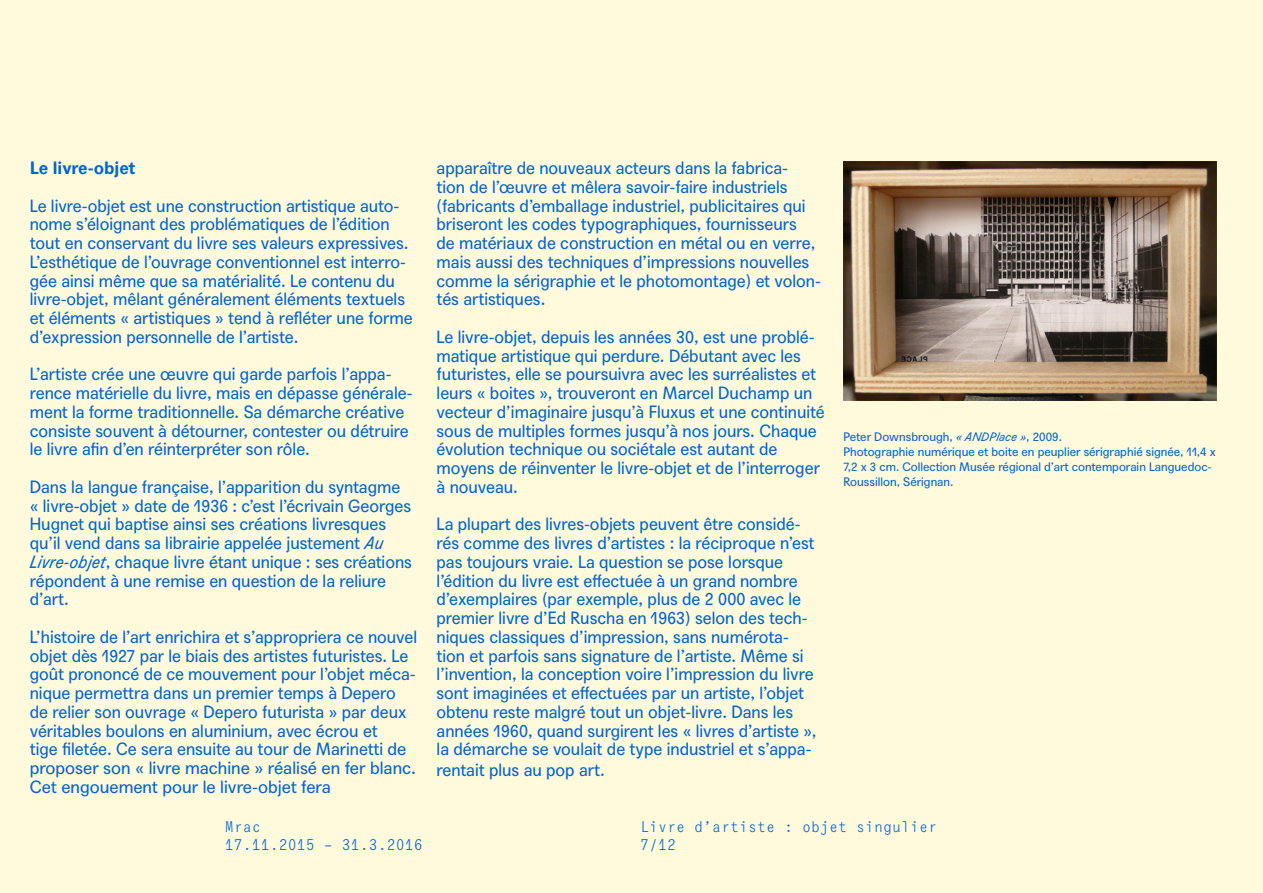
<style>
.page{position:relative;width:1263px;height:893px;background:#fffadc}
.page>*{position:absolute;margin:0;border:0;box-sizing:border-box;transform-origin:0 0}
._2-_Normal{font:17.25px/18.8px "Agipo";color:#0066d0}
._2-_Normal-2{font:700 17.25px "Agipo";color:#0066d0}
.t1{font:15px/18px "Agipo Mono";color:#0066d0}
._3-_Pti_txt{font:12px/15px "Agipo";color:#0066d0}
.s1{font-style:italic}
</style>
<div class="page">
<img style="left:843px;top:162px;width:373px;height:238px">
<p class="_2-_Normal-2" style="left:30px;top:154px;width:107px">Le livre-objet</p>
<p class="_2-_Normal" style="left:30px;top:195px;width:384px">Le livre-objet est une construction artistique auto&shy;nome s’éloignant des problématiques de l’édition tout en conservant du livre ses valeurs expressives.<br>L’esthétique de l’ouvrage conventionnel est interro&shy;gée ainsi même que sa matérialité. Le contenu du livre-objet, mêlant généralement éléments textuels et éléments « artistiques » tend à refléter une forme d’expression personnelle de l’artiste.</p>
<p class="_2-_Normal" style="left:30px;top:363px;width:384px">L’artiste crée une œuvre qui garde parfois l’appa&shy;rence matérielle du livre, mais en dépasse générale&shy;ment la forme traditionnelle. Sa démarche créative consiste souvent à détourner, contester ou détruire le livre afin d’en réinterpréter son rôle.</p>
<p class="_2-_Normal" style="left:30px;top:476px;width:384px">Dans la langue française, l’apparition du syntagme « livre-objet » date de 1936 : c’est l’écrivain Georges Hugnet qui baptise ainsi ses créations livresques qu’il vend dans sa librairie appelée justement <span class="s1">Au Livre-objet</span>, chaque livre étant unique : ses créations répondent à une remise en question de la reliure d’art.</p>
<p class="_2-_Normal" style="left:30px;top:626px;width:389px">L’histoire de l’art enrichira et s’appropriera ce nouvel objet dès 1927 par le biais des artistes futuristes. Le goût prononcé de ce mouvement pour l’objet méca&shy;nique permettra dans un premier temps à Depero de relier son ouvrage « Depero futurista » par deux véritables boulons en aluminium, avec écrou et<br>tige filetée. Ce sera ensuite au tour de Marinetti de proposer son « livre machine » réalisé en fer blanc.<br>Cet engouement pour le livre-objet fera</p>
<p class="t1" style="left:225px;top:817px;width:200px">Mrac<br>17.11.2015 – 31.3.2016</p>
<p class="_2-_Normal" style="left:437px;top:157px;width:386px">apparaître de nouveaux acteurs dans la fabrica-<br>tion de l’œuvre et mêlera savoir-faire industriels (fabricants d’emballage industriel, publicitaires qui briseront les codes typographiques, fournisseurs<br>de matériaux de construction en métal ou en verre, mais aussi des techniques d’impressions nouvelles comme la sérigraphie et le photomontage) et volon&shy;tés artistiques.</p>
<p class="_2-_Normal" style="left:437px;top:326px;width:390px">Le livre-objet, depuis les années 30, est une problé&shy;matique artistique qui perdure. Débutant avec les futuristes, elle se poursuivra avec les surréalistes et leurs « boites », trouveront en Marcel Duchamp un vecteur d’imaginaire jusqu’à Fluxus et une continuité sous de multiples formes jusqu’à nos jours. Chaque évolution technique ou sociétale est autant de moyens de réinventer le livre-objet et de l’interroger à nouveau.</p>
<p class="_2-_Normal" style="left:437px;top:513px;width:381px">La plupart des livres-objets peuvent être considé&shy;rés comme des livres d’artistes : la réciproque n’est pas toujours vraie. La question se pose lorsque l’édition du livre est effectuée à un grand nombre d’exemplaires (par exemple, plus de 2 000 avec le premier livre d’Ed Ruscha en 1963) selon des tech&shy;niques classiques d’impression, sans numérota&shy;tion et parfois sans signature de l’artiste. Même si l’invention, la conception voire l’impression du livre sont imaginées et effectuées par un artiste, l’objet obtenu reste malgré tout un objet-livre. Dans les années 1960, quand surgirent les « livres d’artiste », la démarche se voulait de type industriel et s’appa&shy;rentait plus au pop art.</p>
<p class="_3-_Pti_txt" style="left:843px;top:429px;width:220px">Peter Downsbrough, <span class="s1">« ANDPlace »</span>, 2009.</p>
<p class="_3-_Pti_txt" style="left:843px;top:444px;width:374px">Photographie numérique et boite en peuplier sérigraphié signée, 11,4 x<br>7,2 x 3 cm. Collection Musée régional d’art contemporain Languedoc-<br>Roussillon, Sérignan.</p>
<p class="t1" style="left:640px;top:817px;width:299px">Livre d’artiste : objet singulier<br>7/12</p>
</div>
